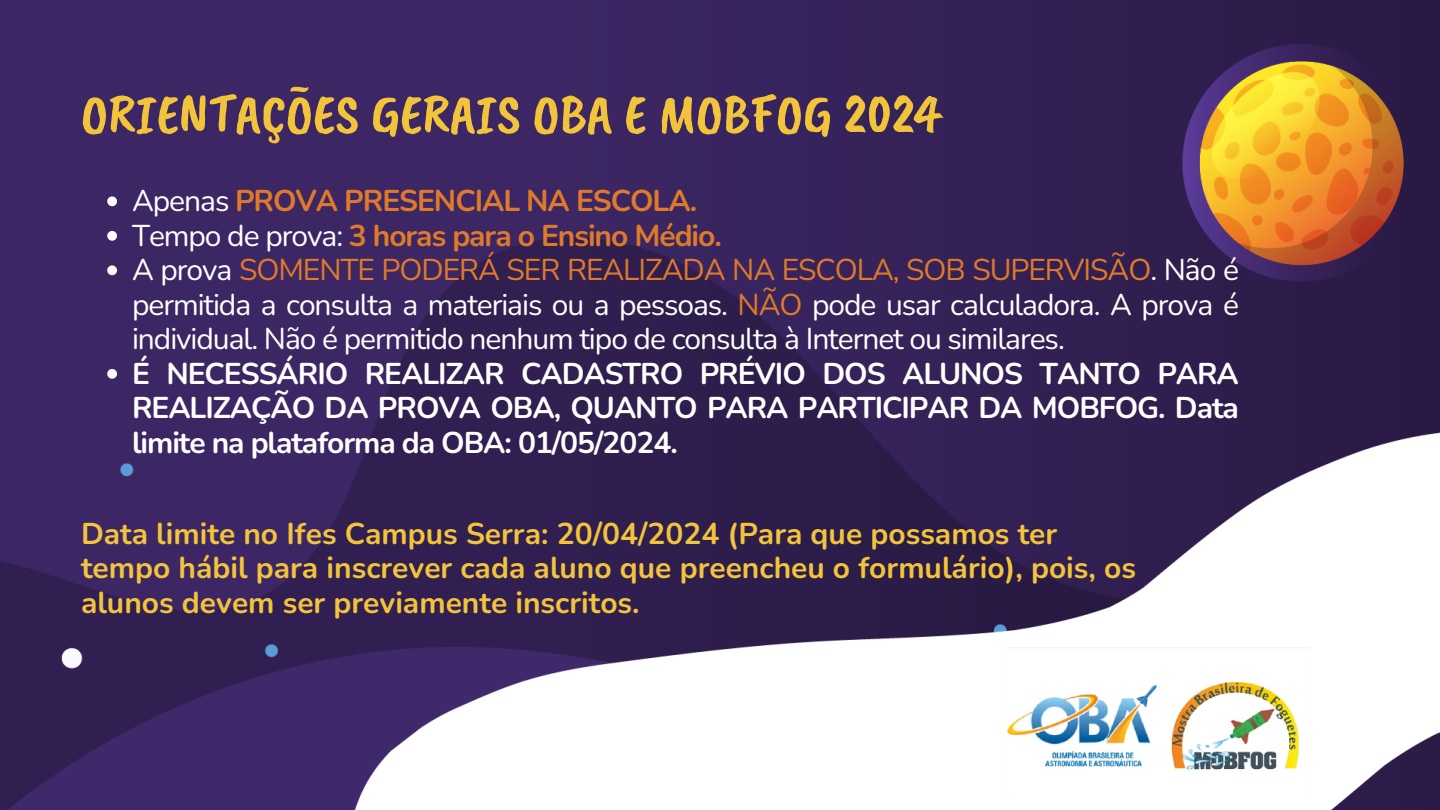
<style>
.page{position:relative;width:1440px;height:810px;background:#fff}
.page>*{position:absolute;margin:0;border:0;box-sizing:border-box;transform-origin:0 0}
.t1{font:55.6px "Caveat Brush";color:#f2c43b}
.t2{font:30px/34.5px "Nunito";letter-spacing:-.035em;color:#fff;text-align:justify}
.t3{font:700 30px/34.5px "Nunito";color:#f2c43b}
.t4{font:700 30px/34.5px "Nunito";letter-spacing:-.035em;color:#fff;text-align:justify}
.t5{font:700 30px "Nunito";letter-spacing:-.035em;color:#df7a2a}
.s1{font-weight:400;color:#fff}
.s2{color:#df7a2a}
</style>
<div class="page">
<img style="left:0;top:0;width:1440px;height:810px">
<svg style="left:107px;top:196px;width:10px;height:10px"></svg>
<svg style="left:107px;top:231px;width:10px;height:10px"></svg>
<svg style="left:107px;top:265px;width:10px;height:10px"></svg>
<svg style="left:107px;top:369px;width:10px;height:10px"></svg>
<h1 class="t1" style="left:81px;top:79px;width:861px">ORIENTAÇÕES GERAIS OBA E MOBFOG 2024</h1>
<p class="t5" style="left:132px;top:181px;width:567px"><span class="s1">Apenas</span> PROVA PRESENCIAL NA ESCOLA.</p>
<p class="t5" style="left:132px;top:216px;width:591px"><span class="s1">Tempo de prova:</span> 3 horas para o Ensino Médio.</p>
<p class="t2" style="left:132px;top:253px;width:1108px">A prova <span class="s2">SOMENTE PODERÁ SER REALIZADA NA ESCOLA, SOB SUPERVISÃO</span>. Não é permitida a consulta a materiais ou a pessoas. <span class="s2">NÃO</span> pode usar calculadora. A prova é individual. Não é permitido nenhum tipo de consulta à Internet ou similares.</p>
<p class="t4" style="left:132px;top:357px;width:1108px">É NECESSÁRIO REALIZAR CADASTRO PRÉVIO DOS ALUNOS TANTO PARA REALIZAÇÃO DA PROVA OBA, QUANTO PARA PARTICIPAR DA MOBFOG. Data limite na plataforma da OBA: 01/05/2024.</p>
<h2 class="t3" style="left:81px;top:517px;width:1057px">Data limite no Ifes Campus Serra: 20/04/2024 (Para que possamos ter tempo hábil para inscrever cada aluno que preencheu o formulário), pois, os alunos devem ser previamente inscritos.</h2>
</div>
